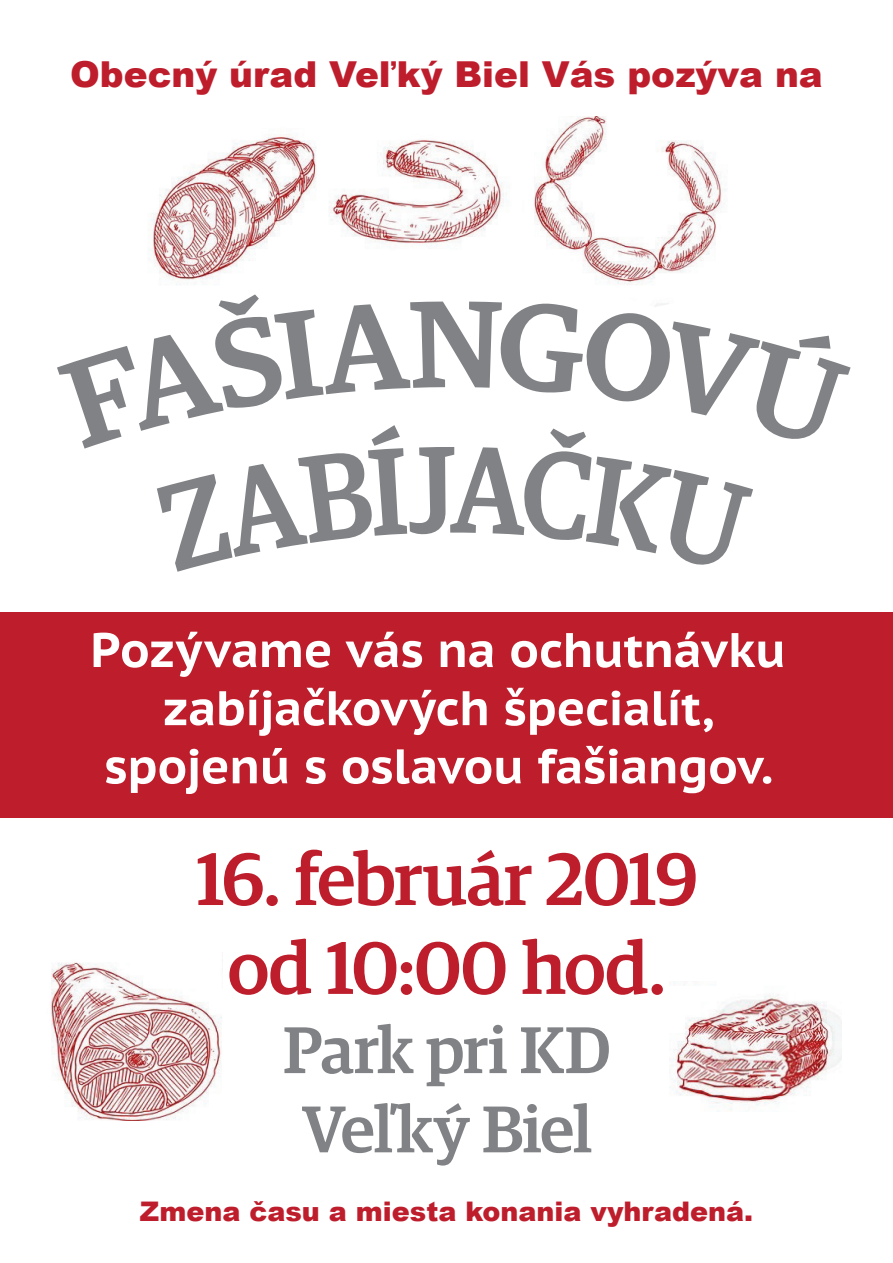
<style>
.page{position:relative;width:893px;height:1263px;background:#fff}
.page>*{position:absolute;margin:0;border:0;box-sizing:border-box;transform-origin:0 0}
.t1{font:500 74.1px/88.8px "Guardian Egyp";letter-spacing:-.02em;color:#be1d2c;text-align:center}
.t2{font:500 66px/79.2px "Guardian Egyp";letter-spacing:-.015em;color:#808285}
.t3{font:900 35.7px "Arial";color:#be1d2c}
.t4{font:900 27px "Arial";color:#be1d2c}
</style>
<div class="page">
<img style="left:149px;top:116px;width:577px;height:169px">
<div style="left:0;top:612px;width:893px;height:205px;background:#be1d2c"></div>
<svg style="left:57px;top:294px;width:794px;height:278px"></svg>
<svg style="left:94px;top:632px;width:162px;height:45px"></svg>
<svg style="left:262px;top:641px;width:68px;height:27px"></svg>
<svg style="left:345px;top:632px;width:77px;height:36px"></svg>
<svg style="left:441px;top:641px;width:52px;height:26px"></svg>
<svg style="left:511px;top:633px;width:79px;height:35px"></svg>
<svg style="left:596px;top:632px;width:187px;height:36px"></svg>
<svg style="left:165px;top:688px;width:322px;height:48px"></svg>
<svg style="left:505px;top:688px;width:143px;height:47px"></svg>
<svg style="left:654px;top:690px;width:59px;height:42px"></svg>
<svg style="left:106px;top:749px;width:121px;height:45px"></svg>
<svg style="left:233px;top:757px;width:24px;height:26px"></svg>
<svg style="left:263px;top:748px;width:24px;height:36px"></svg>
<svg style="left:306px;top:757px;width:20px;height:27px"></svg>
<svg style="left:343px;top:749px;width:178px;height:35px"></svg>
<svg style="left:538px;top:746px;width:233px;height:47px"></svg>
<img style="left:51px;top:962px;width:171px;height:158px">
<img style="left:669px;top:982px;width:173px;height:130px">
<h3 class="t3" style="left:70px;top:49px;width:754px">Obecný úrad Veľký Biel Vás pozýva na</h3>
<h1 class="t1" style="left:196px;top:829px;width:504px">16. február 2019 od 10:00 hod.</h1>
<h2 class="t2" style="left:283px;top:1005px;width:329px">Park pri KD<br>Veľký Biel</h2>
<p class="t4" style="left:140px;top:1192px;width:615px">Zmena času a miesta konania vyhradená.</p>
</div>
